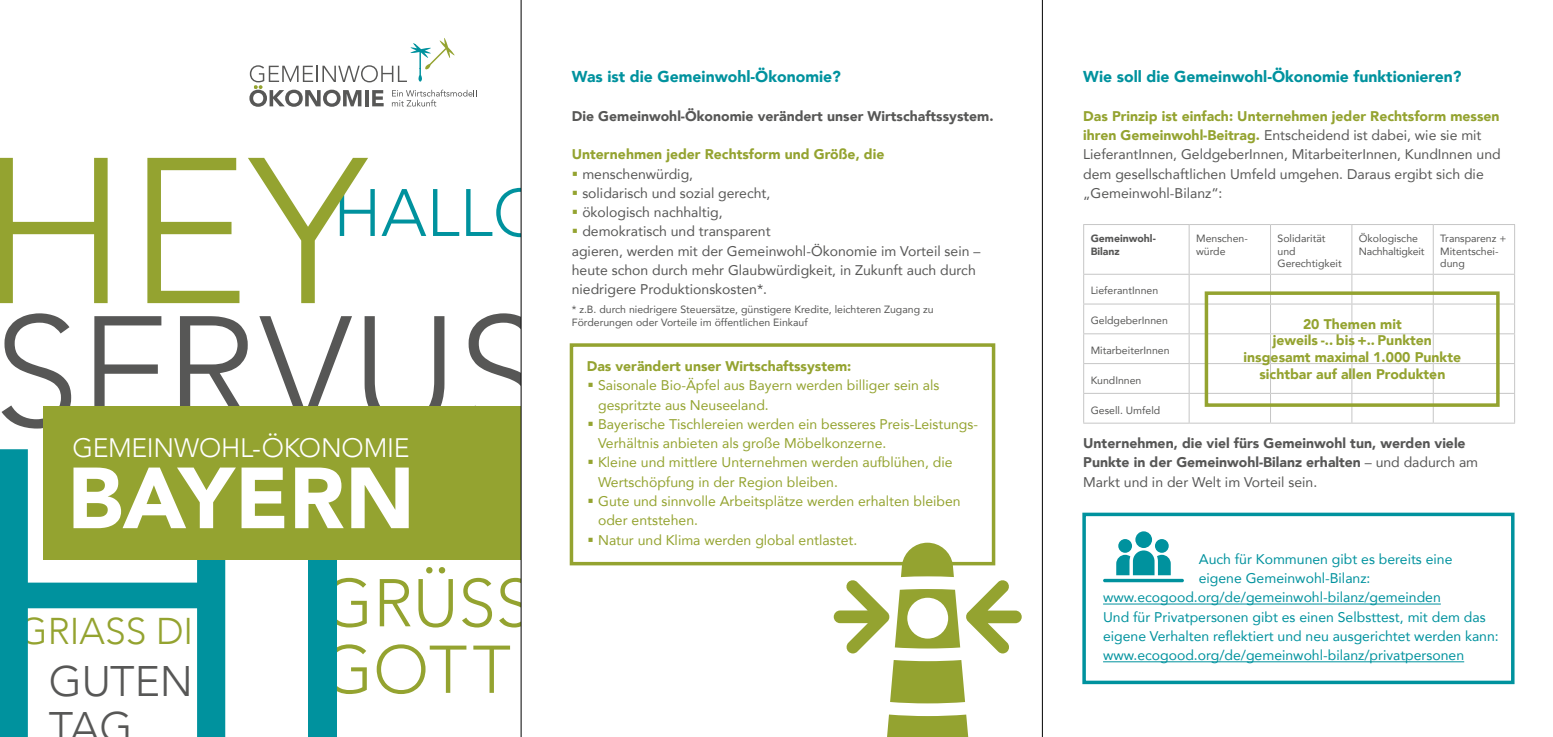
<style>
.page{position:relative;width:1553px;height:737px;background:#fff}
.page>*{position:absolute;margin:0;border:0;box-sizing:border-box;transform-origin:0 0}
.t1{font:300 427.18px "Avenir";color:#00929e}
.t2{font:300 205.1px "Avenir";color:#94a330}
.t3{font:300 154.7px "Avenir";color:#575756}
.t4{font:900 85.58px "Avenir";color:#fff}
.t5{font:300 66.67px "Avenir";color:#94a330}
.t6{font:300 66.33px "Avenir";color:#00929e}
.t7{font:300 42.7px/45.3px "Avenir";color:#575756}
.t8{font:300 37.1px "Avenir";color:#94a330}
.t9{font:300 26.6px "Avenir";letter-spacing:-.005em;color:#fff}
.t10{font:900 15.75px "Avenir";color:#00929e}
.t11{font:14px/19.2px "Avenir";color:#575756}
.t12{font:14px/19.2px "Avenir";color:#94a330}
.t13{font:14px "Avenir";color:#00929e}
.t14{font:900 14px/19.2px "Avenir";color:#575756}
.t15{font:900 14px/16.8px "Avenir";color:#94a330;text-align:center}
.t16{font:10.5px/12.6px "Avenir";color:#575756}
.t17{font:10.5px/12.6px "Avenir";letter-spacing:-.02em;color:#575756}
.t18{font:900 10.5px/12.6px "Avenir";color:#575756}
.s1{font-weight:900;color:#94a330}
.s2{font-weight:400}
</style>
<div class="page">
<div style="left:43px;top:406px;width:478px;height:153px;background:#94a330"></div>
<svg style="left:249px;top:38px;width:228px;height:69px"></svg>
<div style="left:570px;top:343px;width:425px;height:222px;border:4px solid #94a330"></div>
<svg style="left:887px;top:714px;width:82px;height:23px;background:#9eac44"></svg>
<svg style="left:890px;top:660px;width:75px;height:43px;background:#9ba93e"></svg>
<svg style="left:834px;top:542px;width:188px;height:111px"></svg>
<div style="left:1082px;top:512px;width:432px;height:172px;border:4px solid #00929e"></div>
<hr style="left:1103px;top:579px;width:81px;height:3px;background:#00929e;border-radius:2px">
<div style="left:1118px;top:539px;width:14px;height:14px;background:#00929e;border-radius:50%"></div>
<div style="left:1155px;top:539px;width:13px;height:14px;background:#00929e;border-radius:50%"></div>
<div style="left:1135px;top:531px;width:17px;height:17px;background:#00929e;border-radius:50%"></div>
<svg style="left:1116px;top:550px;width:55px;height:25px"></svg>
<hr style="left:1103px;top:603px;width:338px;height:1px;background:#00929e">
<hr style="left:1103px;top:661px;width:361px;height:1px;background:#00929e">
<hr style="left:1083px;top:224px;width:106px;height:1px;background:#c6c6c6">
<hr style="left:1083px;top:225px;width:1px;height:49px;background:#c6c6c6">
<hr style="left:1189px;top:224px;width:81px;height:1px;background:#c6c6c6">
<hr style="left:1188px;top:225px;width:1px;height:49px;background:#c6c6c6">
<hr style="left:1270px;top:224px;width:82px;height:1px;background:#c6c6c6">
<hr style="left:1270px;top:225px;width:1px;height:49px;background:#c6c6c6">
<hr style="left:1352px;top:224px;width:81px;height:1px;background:#c6c6c6">
<hr style="left:1351px;top:225px;width:1px;height:49px;background:#c6c6c6">
<hr style="left:1433px;top:224px;width:82px;height:1px;background:#c6c6c6">
<hr style="left:1433px;top:225px;width:1px;height:49px;background:#c6c6c6">
<hr style="left:1514px;top:225px;width:1px;height:49px;background:#c6c6c6">
<hr style="left:1083px;top:274px;width:106px;height:1px;background:#c6c6c6">
<hr style="left:1189px;top:274px;width:81px;height:1px;background:#c6c6c6">
<hr style="left:1270px;top:274px;width:82px;height:1px;background:#c6c6c6">
<hr style="left:1352px;top:274px;width:81px;height:1px;background:#c6c6c6">
<hr style="left:1433px;top:274px;width:82px;height:1px;background:#c6c6c6">
<hr style="left:1083px;top:303px;width:106px;height:1px;background:#c6c6c6">
<hr style="left:1189px;top:303px;width:81px;height:1px;background:#c6c6c6">
<hr style="left:1270px;top:303px;width:82px;height:1px;background:#c6c6c6">
<hr style="left:1352px;top:303px;width:81px;height:1px;background:#c6c6c6">
<hr style="left:1433px;top:303px;width:82px;height:1px;background:#c6c6c6">
<hr style="left:1083px;top:333px;width:106px;height:1px;background:#c6c6c6">
<hr style="left:1189px;top:333px;width:81px;height:1px;background:#c6c6c6">
<hr style="left:1270px;top:333px;width:82px;height:1px;background:#c6c6c6">
<hr style="left:1352px;top:333px;width:81px;height:1px;background:#c6c6c6">
<hr style="left:1433px;top:333px;width:82px;height:1px;background:#c6c6c6">
<hr style="left:1083px;top:363px;width:106px;height:1px;background:#c6c6c6">
<hr style="left:1189px;top:363px;width:81px;height:1px;background:#c6c6c6">
<hr style="left:1270px;top:363px;width:82px;height:1px;background:#c6c6c6">
<hr style="left:1352px;top:363px;width:81px;height:1px;background:#c6c6c6">
<hr style="left:1433px;top:363px;width:82px;height:1px;background:#c6c6c6">
<hr style="left:1083px;top:393px;width:106px;height:1px;background:#c6c6c6">
<svg style="left:1083px;top:275px;width:1px;height:148px"></svg>
<hr style="left:1189px;top:393px;width:81px;height:1px;background:#c6c6c6">
<svg style="left:1188px;top:275px;width:1px;height:148px"></svg>
<hr style="left:1270px;top:393px;width:82px;height:1px;background:#c6c6c6">
<svg style="left:1270px;top:275px;width:1px;height:148px"></svg>
<hr style="left:1352px;top:393px;width:81px;height:1px;background:#c6c6c6">
<svg style="left:1351px;top:275px;width:1px;height:148px"></svg>
<hr style="left:1433px;top:393px;width:82px;height:1px;background:#c6c6c6">
<svg style="left:1433px;top:275px;width:1px;height:148px"></svg>
<svg style="left:1514px;top:275px;width:1px;height:148px"></svg>
<hr style="left:1083px;top:423px;width:106px;height:1px;background:#c6c6c6">
<hr style="left:1189px;top:423px;width:81px;height:1px;background:#c6c6c6">
<hr style="left:1270px;top:423px;width:82px;height:1px;background:#c6c6c6">
<hr style="left:1352px;top:423px;width:81px;height:1px;background:#c6c6c6">
<hr style="left:1433px;top:423px;width:82px;height:1px;background:#c6c6c6">
<div style="left:1204px;top:291px;width:295px;height:116px;border:4px solid #94a330"></div>
<hr style="left:521px;top:0;width:1px;height:737px;background:#000">
<hr style="left:1042px;top:0;width:1px;height:737px;background:#000">
<h2 class="t2" style="left:-21px;top:111px;width:389px">HEY</h2>
<h3 class="t6" style="left:333px;top:174px;width:216px">HALLO</h3>
<h3 class="t3" style="left:-7px;top:281px;width:552px">SERVUS</h3>
<h3 class="t9" style="left:72px;top:432px;width:339px">GEMEINWOHL-ÖKONOMIE</h3>
<h3 class="t4" style="left:67px;top:425px;width:349px">BAYERN</h3>
<h1 class="t1" style="left:-42px;top:352px;width:421px">HI</h1>
<h3 class="t5" style="left:321px;top:564px;width:213px">GRÜSS</h3>
<h3 class="t8" style="left:19px;top:609px;width:176px">GRIASS DI</h3>
<h3 class="t5" style="left:321px;top:630px;width:191px">GOTT</h3>
<h3 class="t7" style="left:49px;top:659px;width:146px">GUTEN<br>TAG</h3>
<p class="t10" style="left:572px;top:63px;width:271px">Was ist die Gemeinwohl-Ökonomie?</p>
<p class="t14" style="left:572px;top:106px;width:423px">Die Gemeinwohl-Ökonomie verändert unser Wirtschaftssystem.</p>
<p class="t15" style="left:572px;top:146px;width:314px">Unternehmen jeder Rechtsform und Größe, die</p>
<p class="t11" style="left:582px;top:164px;width:112px">menschenwürdig,</p>
<p class="t11" style="left:582px;top:183px;width:190px">solidarisch und sozial gerecht,</p>
<p class="t11" style="left:582px;top:202px;width:142px">ökologisch nachhaltig,</p>
<p class="t11" style="left:582px;top:221px;width:190px">demokratisch und transparent</p>
<p class="t11" style="left:572px;top:241px;width:410px">agieren, werden mit der Gemeinwohl-Ökonomie im Vorteil sein –</p>
<p class="t11" style="left:572px;top:260px;width:405px">heute schon durch mehr Glaubwürdigkeit, in Zukunft auch durch</p>
<p class="t11" style="left:572px;top:279px;width:197px">niedrigere Produktionskosten*.</p>
<p class="t16" style="left:572px;top:303px;width:363px">* z.B. durch niedrigere Steuersätze, günstigere Kredite, leichteren Zugang zu<br>Förderungen oder Vorteile im öffentlichen Einkauf</p>
<p class="t15" style="left:587px;top:357px;width:266px">Das verändert unser Wirtschaftssystem:</p>
<p class="t12" style="left:598px;top:375px;width:381px">Saisonale Bio-Äpfel aus Bayern werden billiger sein als gespritzte aus Neuseeland.<br>Bayerische Tischlereien werden ein besseres Preis-Leistungs-Verhältnis anbieten als große Möbelkonzerne.<br>Kleine und mittlere Unternehmen werden aufblühen, die Wertschöpfung in der Region bleiben.<br>Gute und sinnvolle Arbeitsplätze werden erhalten bleiben oder entstehen.<br>Natur und Klima werden global entlastet.</p>
<p class="t10" style="left:1083px;top:63px;width:380px">Wie soll die Gemeinwohl-Ökonomie funktionieren?</p>
<p class="t11" style="left:1083px;top:106px;width:419px"><span class="s1">Das Prinzip ist einfach: Unternehmen jeder Rechtsform messen ihren Gemeinwohl-Beitrag.</span> Entscheidend ist dabei, wie sie mit LieferantInnen, GeldgeberInnen, MitarbeiterInnen, KundInnen und dem gesellschaftlichen Umfeld umgehen. Daraus ergibt sich die „Gemeinwohl-Bilanz“:</p>
<p class="t18" style="left:1090px;top:232px;width:67px">Gemeinwohl-<br>Bilanz</p>
<p class="t16" style="left:1196px;top:232px;width:53px">Menschen&shy;würde</p>
<p class="t16" style="left:1277px;top:232px;width:66px">Solidarität und<br>Gerechtigkeit</p>
<p class="t17" style="left:1359px;top:232px;width:67px">Ökologische<br>Nachhaltigkeit</p>
<p class="t16" style="left:1440px;top:232px;width:68px">Transparenz +<br>Mitentschei&shy;dung</p>
<p class="t16" style="left:1090px;top:284px;width:69px">LieferantInnen</p>
<p class="t16" style="left:1090px;top:314px;width:79px">GeldgeberInnen</p>
<p class="t16" style="left:1090px;top:344px;width:80px">MitarbeiterInnen</p>
<p class="t16" style="left:1090px;top:373px;width:52px">KundInnen</p>
<p class="t16" style="left:1090px;top:403px;width:71px">Gesell. Umfeld</p>
<p class="t14" style="left:1083px;top:433px;width:396px">Unternehmen, die viel fürs Gemeinwohl tun, werden viele<br>Punkte in der Gemeinwohl-Bilanz erhalten <span class="s2">– und dadurch am<br>Markt und in der Welt im Vorteil sein.</span></p>
<p class="t15" style="left:1243px;top:315px;width:219px">20 Themen mit<br>jeweils -.. bis +.. Punkten insgesamt maximal 1.000 Punkte sichtbar auf allen Produkten</p>
<p class="t13" style="left:1199px;top:547px;width:255px">Auch für Kommunen gibt es bereits eine</p>
<p class="t13" style="left:1199px;top:567px;width:173px">eigene Gemeinwohl-Bilanz:</p>
<p class="t13" style="left:1103px;top:586px;width:339px">www.ecogood.org/de/gemeinwohl-bilanz/gemeinden</p>
<p class="t13" style="left:1103px;top:605px;width:384px">Und für Privatpersonen gibt es einen Selbsttest, mit dem das</p>
<p class="t13" style="left:1103px;top:624px;width:397px">eigene Verhalten reflektiert und neu ausgerichtet werden kann:</p>
<p class="t13" style="left:1103px;top:644px;width:363px">www.ecogood.org/de/gemeinwohl-bilanz/privatpersonen</p>
</div>
